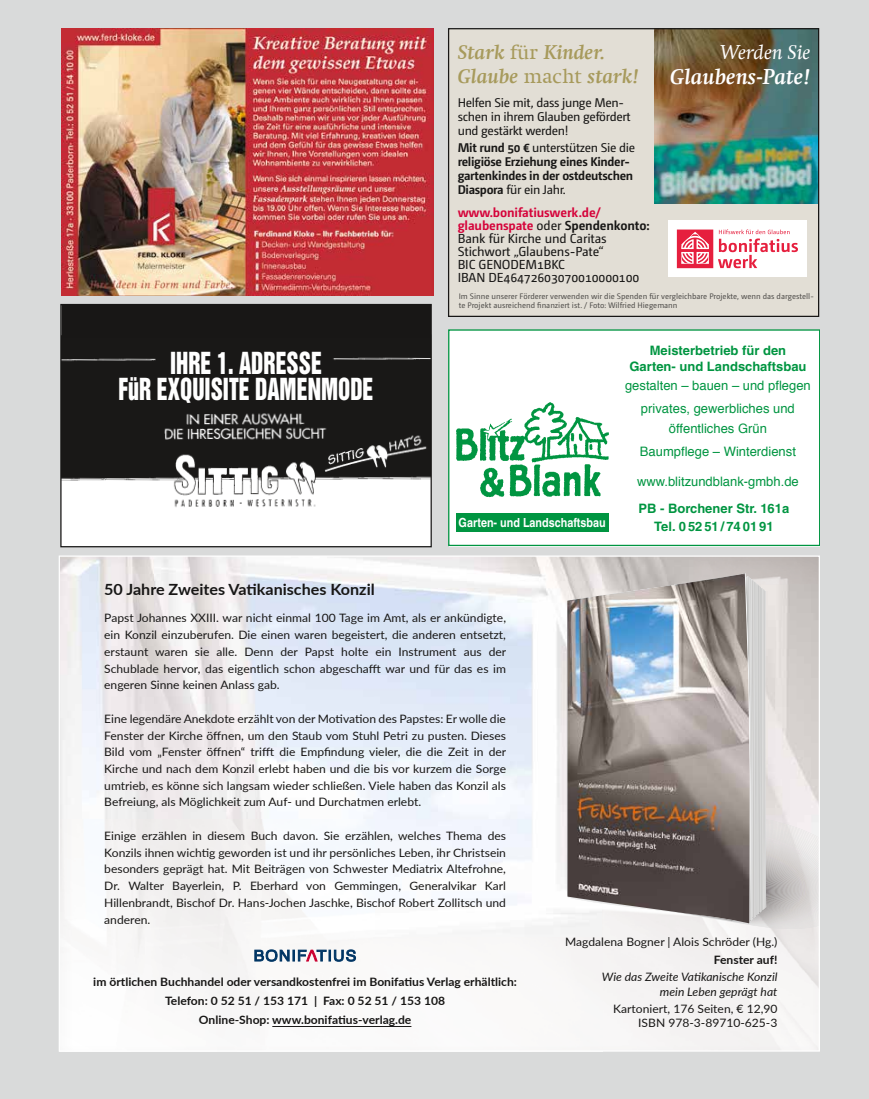
<style>
.page{position:relative;width:869px;height:1099px;background:#fff}
.page>*{position:absolute;margin:0;border:0;box-sizing:border-box;transform-origin:0 0}
.t1{font:27.75px/26.9px "Helvetica Inserat";color:#fff;text-align:center;scale:.79 1}
.t2{font:italic 700 21.75px "Swift Com";color:#fff}
.t3{font:italic 20.25px "Swift Com";color:#fff}
.t4{font:italic 700 20.12px/24.1px "Swift Com";color:#a79a5c}
.t5{font:700 15.38px "Lato";color:#181716;scale:1.04 1}
.t6{font:13px/13px "Camingo Dos Pro";letter-spacing:-.01em;color:#181716}
.t7{font:13px/23.1px "Helvetica";color:#009541;text-align:center}
.t8{font:700 13px/15.6px "Helvetica";color:#009541;text-align:center}
.t9{font:700 12.62px/13.8px "Camingo Dos Pro";letter-spacing:-.025em;color:#181716}
.t10{font:12.62px/13.8px "Camingo Dos Pro";letter-spacing:-.025em;color:#181716}
.t11{font:700 12.5px "Helvetica";color:#fff;scale:.86 1}
.t12{font:11.62px/16.8px "Lato";color:#181716;text-align:justify;scale:1.04 1}
.t13{font:700 11.62px/19.1px "Lato";color:#181716;text-align:center;scale:1.04 1}
.t14{font:8px/8.8px "Camingo Dos Pro";color:#54524f}
.s1{font-weight:400;font-style:normal}
.s2{font-weight:400}
.s3{font-weight:700;color:#d5033a}
.s4{font-weight:700}
.s5{font-style:italic}
</style>
<div class="page">
<div style="left:0;top:0;width:868px;height:1098px;background:#d9dada"></div>
<div style="left:61px;top:304px;width:370px;height:242px;background:#fff"></div>
<img style="left:62px;top:337px;width:367px;height:170px">
<div style="left:62px;top:305px;width:368px;height:32px;background:#181716"></div>
<div style="left:61px;top:304px;width:369px;height:33px;border:1px solid #181716"></div>
<div style="left:448px;top:330px;width:371px;height:216px;background:#fff"></div>
<img style="left:455px;top:402px;width:153px;height:95px">
<div style="left:455px;top:513px;width:153px;height:18px;background:#009541"></div>
<img style="left:61px;top:29px;width:372px;height:266px">
<img style="left:99px;top:585px;width:502px;height:464px">
<img style="left:767px;top:585px;width:50px;height:234px">
<div style="left:601px;top:923px;width:183px;height:126px;background:#f4f2f2"></div>
<img style="left:61px;top:557px;width:756px;height:28px">
<img style="left:61px;top:584px;width:38px;height:465px">
<img style="left:784px;top:928px;width:33px;height:121px">
<svg style="left:254px;top:949px;width:101px;height:12px"></svg>
<hr style="left:272px;top:1026px;width:139px;height:1px;background:#181716">
<img style="left:769px;top:819px;width:48px;height:1px">
<img style="left:774px;top:820px;width:43px;height:1px">
<img style="left:769px;top:821px;width:48px;height:1px">
<img style="left:769px;top:822px;width:48px;height:1px">
<img style="left:678px;top:927px;width:139px;height:1px">
<img style="left:769px;top:823px;width:48px;height:1px">
<img style="left:769px;top:824px;width:48px;height:1px">
<img style="left:769px;top:825px;width:48px;height:1px">
<img style="left:679px;top:926px;width:138px;height:1px">
<img style="left:774px;top:826px;width:43px;height:1px">
<img style="left:774px;top:827px;width:43px;height:1px">
<img style="left:680px;top:924px;width:51px;height:2px">
<img style="left:774px;top:828px;width:43px;height:1px">
<img style="left:774px;top:829px;width:43px;height:1px">
<img style="left:731px;top:925px;width:86px;height:1px">
<img style="left:776px;top:830px;width:41px;height:1px">
<img style="left:776px;top:831px;width:41px;height:1px">
<img style="left:776px;top:832px;width:41px;height:2px">
<img style="left:795px;top:846px;width:20px;height:76px">
<img style="left:795px;top:847px;width:18px;height:75px">
<img style="left:795px;top:850px;width:13px;height:72px">
<img style="left:767px;top:852px;width:38px;height:70px">
<img style="left:767px;top:856px;width:35px;height:65px">
<img style="left:767px;top:860px;width:31px;height:61px">
<img style="left:767px;top:861px;width:29px;height:60px">
<img style="left:767px;top:865px;width:25px;height:56px">
<img style="left:767px;top:867px;width:23px;height:53px">
<img style="left:767px;top:868px;width:22px;height:52px">
<img style="left:767px;top:870px;width:19px;height:50px">
<img style="left:767px;top:871px;width:18px;height:44px">
<img style="left:767px;top:872px;width:17px;height:42px">
<img style="left:767px;top:873px;width:11px;height:41px">
<img style="left:767px;top:874px;width:9px;height:38px">
<img style="left:767px;top:875px;width:10px;height:35px">
<img style="left:767px;top:876px;width:10px;height:30px">
<img style="left:767px;top:877px;width:9px;height:28px">
<img style="left:767px;top:880px;width:5px;height:22px">
<img style="left:767px;top:882px;width:1px;height:18px">
<svg style="left:655px;top:573px;width:112px;height:351px"></svg>
<img style="left:749px;top:573px;width:1px;height:350px">
<img style="left:567px;top:573px;width:182px;height:350px">
<img style="left:654px;top:30px;width:162px;height:174px">
<div style="left:448px;top:29px;width:206px;height:287px;background:#e2ded5"></div>
<div style="left:614px;top:204px;width:204px;height:112px;background:#e2ded5"></div>
<div style="left:667px;top:221px;width:139px;height:56px;background:#fff"></div>
<svg style="left:676px;top:229px;width:121px;height:39px"></svg>
<div style="left:448px;top:28px;width:370px;height:289px;border:1px solid #181716"></div>
<p class="t4" style="left:457px;top:40px;width:183px">Stark <span class="s1">für</span> Kinder.<br>Glaube <span class="s1">macht</span> stark!</p>
<p class="t3" style="left:719px;top:40px;width:92px">Werden Sie</p>
<p class="t2" style="left:670px;top:64px;width:142px">Glaubens-Pate!</p>
<p class="t10" style="left:457px;top:96px;width:174px">Helfen Sie mit, dass junge Men&shy;schen in ihrem Glauben gefördert und gestärkt werden!</p>
<p class="t9" style="left:457px;top:141px;width:179px">Mit rund 50 € <span class="s2">unterstützen Sie die </span>religiöse Erziehung eines Kinder&shy;gartenkindes in der ostdeutschen<br>Diaspora <span class="s2">für ein Jahr.</span></p>
<p class="t6" style="left:457px;top:206px;width:193px"><span class="s3">www.bonifatiuswerk.de/ glaubenspate</span> oder <span class="s4">Spendenkonto:<br></span>Bank für Kirche und Caritas<br>Stichwort „Glaubens-Pate“<br>BIC GENODEM1BKC<br>IBAN DE46472603070010000100</p>
<p class="t14" style="left:458px;top:292px;width:356px">Im Sinne unserer Förderer verwenden wir die Spenden für vergleichbare Projekte, wenn das dargestell&shy;te Projekt ausreichend finanziert ist. / Foto: Wilfried Hiegemann</p>
<p class="t1" style="left:118px;top:350px;width:324px">IHRE 1. ADRESSE<br>FüR EXQUISITE DAMENMODE</p>
<p class="t8" style="left:629px;top:342px;width:178px">Meisterbetrieb für den<br>Garten- und Landschaftsbau</p>
<p class="t7" style="left:624px;top:374px;width:187px">gestalten – bauen – und pflegen privates, gewerbliches und</p>
<p class="t7" style="left:639px;top:417px;width:157px">öffentliches Grün<br>Baumpflege – Winterdienst</p>
<p class="t7" style="left:636px;top:468px;width:163px;line-height:27.2px;text-align:left">www.blitzundblank-gmbh.de<br><span class="s4">PB - Borchener Str. 161a</span></p>
<p class="t11" style="left:458px;top:514px;width:172px">Garten- und Landschaftsbau</p>
<p class="t8" style="left:653px;top:518px;width:121px">Tel. 0 52 51/ 74 01 91</p>
<p class="t5" style="left:104px;top:578px;width:261px">50 Jahre Zweites Vatikanisches Konzil</p>
<p class="t12" style="left:104px;top:609px;width:388px">Papst Johannes XXIII. war nicht einmal 100 Tage im Amt, als er ankündigte, ein Konzil einzuberufen. Die einen waren begeistert, die anderen entsetzt, erstaunt waren sie alle. Denn der Papst holte ein Instrument aus der Schublade hervor, das eigentlich schon abgeschafft war und für das es im engeren Sinne keinen Anlass gab.</p>
<p class="t12" style="left:104px;top:709px;width:388px">Eine legendäre Anekdote erzählt von der Motivation des Papstes: Er wolle die Fenster der Kirche öffnen, um den Staub vom Stuhl Petri zu pusten. Dieses Bild vom „Fenster öffnen“ trifft die Empfindung vieler, die die Zeit in der Kirche und nach dem Konzil erlebt haben und die bis vor kurzem die Sorge umtrieb, es könne sich langsam wieder schließen. Viele haben das Konzil als Befreiung, als Möglichkeit zum Auf- und Durchatmen erlebt.</p>
<p class="t12" style="left:104px;top:826px;width:387px">Einige erzählen in diesem Buch davon. Sie erzählen, welches Thema des Konzils ihnen wichtig geworden ist und ihr persönliches Leben, ihr Christsein besonders geprägt hat. Mit Beiträgen von Schwester Mediatrix Altefrohne, Dr. Walter Bayerlein, P. Eberhard von Gemmingen, Generalvikar Karl Hillenbrandt, Bischof Dr. Hans-Jochen Jaschke, Bischof Robert Zollitsch und anderen.</p>
<p class="t13" style="left:93px;top:971px;width:409px">im örtlichen Buchhandel oder versandkostenfrei im Bonifatius Verlag erhältlich:<br>Telefon: 0 52 51 / 153 171 | Fax: 0 52 51 / 153 108<br>Online-Shop: www.bonifatius-verlag.de</p>
<p class="t12" style="left:565px;top:932px;width:205px;line-height:17.8px;text-align:right">Magdalena Bogner | Alois Schröder (Hg.)<br><span class="s4">Fenster auf!<br></span><span class="s5">Wie das Zweite Vatikanische Konzil</span></p>
<p class="t12" style="left:613px;top:981px;width:159px;line-height:17.8px;text-align:right"><span class="s5">mein Leben geprägt hat<br></span>Kartoniert, 176 Seiten, € 12,90</p>
<p class="t12" style="left:638px;top:1014px;width:135px">ISBN 978-3-89710-625-3</p>
</div>
